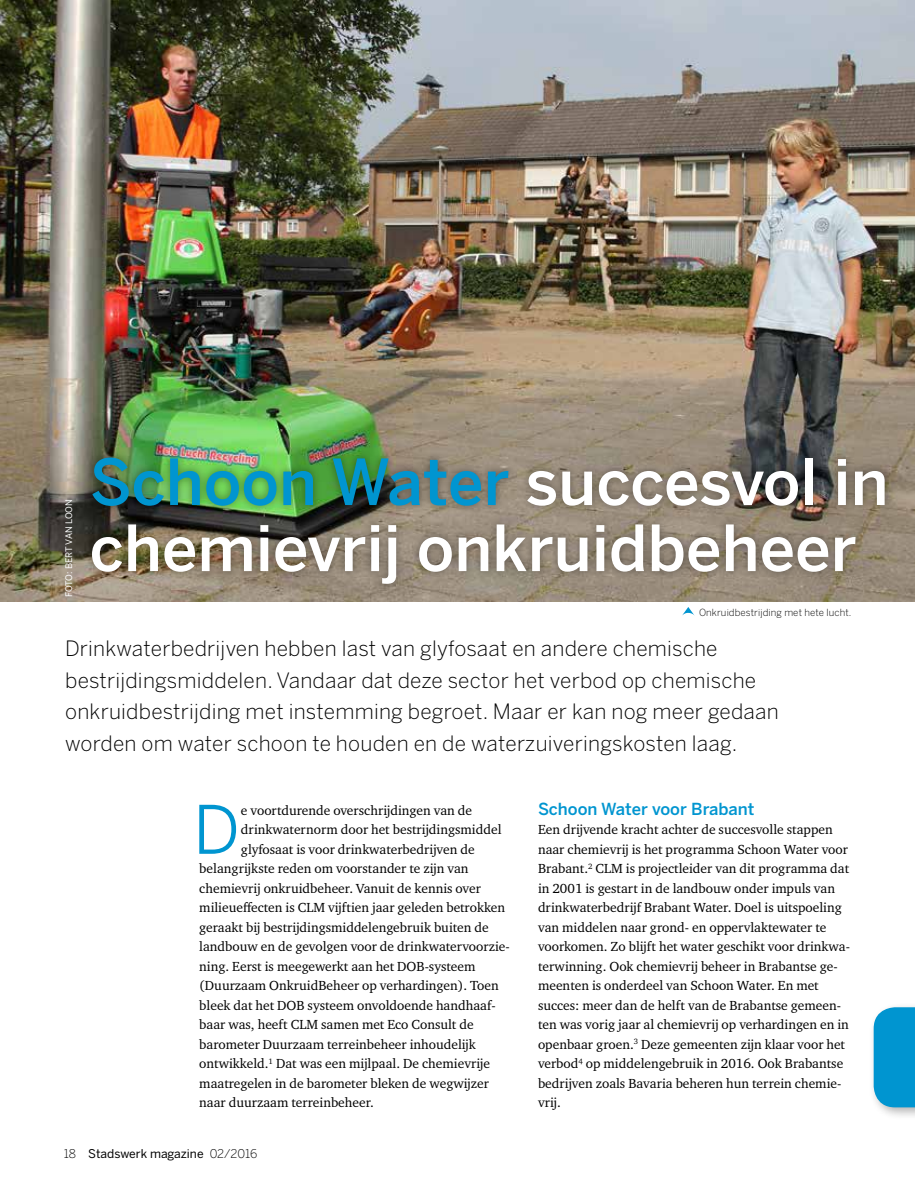
<style>
.page{position:relative;width:915px;height:1191px;background:#fff}
.page>*{position:absolute;margin:0;border:0;box-sizing:border-box;transform-origin:0 0}
.t1{font:66.15px "Benton Sans";color:#0095d0}
.t2{font:500 63px/66px "Benton Sans";color:#fff}
.t3{font:300 21px/31.5px "Benton Sans";letter-spacing:.01em;color:#000}
.t4{font:500 16.5px "Benton Sans";color:#0095d0}
.t5{font:13.5px/19.5px "Charter ITC Std";color:#000}
.t6{font:12px "Benton Sans";color:#000}
.t7{font:300 9.75px "Benton Sans";letter-spacing:.01em;color:#000}
.t8{font:9px "Benton Sans";letter-spacing:-.02em;color:#fff}
.s1{color:#0095d0}
.s2{font-weight:300}
</style>
<div class="page">
<img style="left:0;top:0;width:914px;height:602px">
<div style="left:83px;top:448px;width:810px;height:144px;background:#000;opacity:.41"></div>
<div style="left:868px;top:1002px;width:46px;height:118px;background:#000;opacity:.3"></div>
<svg style="left:873px;top:1007px;width:41px;height:100px;background:#0f9ad2"></svg>
<svg style="left:682px;top:607px;width:12px;height:8px"></svg>
<p class="t8" style="left:64px;top:597px;width:99px;rotate:-90deg">FOTO: BERT VAN LOON</p>
<h2 class="t2" style="left:89px;top:448px;width:800px"><span class="s1">Schoon Water</span> succesvol in chemievrij onkruidbeheer</h2>
<p class="t7" style="left:698px;top:606px;width:154px">Onkruidbestrijding met hete lucht.</p>
<p class="t3" style="left:65px;top:632px;width:714px">Drinkwaterbedrijven hebben last van glyfosaat en andere chemische bestrijdingsmiddelen. Vandaar dat deze sector het verbod op chemische onkruidbestrijding met instemming begroet. Maar er kan nog meer gedaan worden om water schoon te houden en de waterzuiveringskosten laag.</p>
<h1 class="t1" style="left:193px;top:790px;width:48px">D</h1>
<p class="t5" style="left:241px;top:800px;width:233px">e voortdurende overschrijdingen van de</p>
<p class="t5" style="left:241px;top:819px;width:262px">drinkwaternorm door het bestrijdingsmiddel</p>
<p class="t5" style="left:241px;top:839px;width:235px">glyfosaat is voor drinkwaterbedrijven de</p>
<p class="t5" style="left:199px;top:858px;width:271px">belangrijkste reden om voorstander te zijn van</p>
<p class="t5" style="left:199px;top:878px;width:283px">chemievrij onkruidbeheer. Vanuit de kennis over</p>
<p class="t5" style="left:199px;top:897px;width:307px">milieueffecten is CLM vijftien jaar geleden betrokken</p>
<p class="t5" style="left:199px;top:917px;width:291px">geraakt bij bestrijdingsmiddelengebruik buiten de</p>
<p class="t5" style="left:199px;top:936px;width:312px">landbouw en de gevolgen voor de drinkwatervoorzie-</p>
<p class="t5" style="left:199px;top:956px;width:278px">ning. Eerst is meegewerkt aan het DOB-systeem</p>
<p class="t5" style="left:199px;top:975px;width:301px">(Duurzaam OnkruidBeheer op verhardingen). Toen</p>
<p class="t5" style="left:199px;top:995px;width:298px">bleek dat het DOB systeem onvoldoende handhaaf-</p>
<p class="t5" style="left:199px;top:1014px;width:276px">baar was, heeft CLM samen met Eco Consult de</p>
<p class="t5" style="left:199px;top:1034px;width:278px">barometer Duurzaam terreinbeheer inhoudelijk</p>
<p class="t5" style="left:199px;top:1053px;width:292px">ontwikkeld.<sup>1</sup> Dat was een mijlpaal. De chemievrije</p>
<p class="t5" style="left:199px;top:1073px;width:291px">maatregelen in de barometer bleken de wegwijzer</p>
<p class="t5" style="left:199px;top:1092px;width:176px">naar duurzaam terreinbeheer.</p>
<p class="t6" style="left:64px;top:1146px;width:195px"><span class="s2">18</span> Stadswerk magazine <span class="s2">02/2016</span></p>
<p class="t4" style="left:538px;top:799px;width:218px">Schoon Water voor Brabant</p>
<p class="t5" style="left:538px;top:819px;width:313px">Een drijvende kracht achter de succesvolle stappen naar chemievrij is het programma Schoon Water voor Brabant.<sup>2</sup> CLM is projectleider van dit programma dat in 2001 is gestart in de landbouw onder impuls van drinkwaterbedrijf Brabant Water. Doel is uitspoeling van middelen naar grond- en oppervlaktewater te voorkomen. Zo blijft het water geschikt voor drinkwa&shy;terwinning. Ook chemievrij beheer in Brabantse ge&shy;meenten is onderdeel van Schoon Water. En met succes: meer dan de helft van de Brabantse gemeen&shy;ten was vorig jaar al chemievrij op verhardingen en in openbaar groen.<sup>3</sup> Deze gemeenten zijn klaar voor het verbod<sup>4</sup> op middelengebruik in 2016. Ook Brabantse bedrijven zoals Bavaria beheren hun terrein chemie&shy;vrij.</p>
</div>
